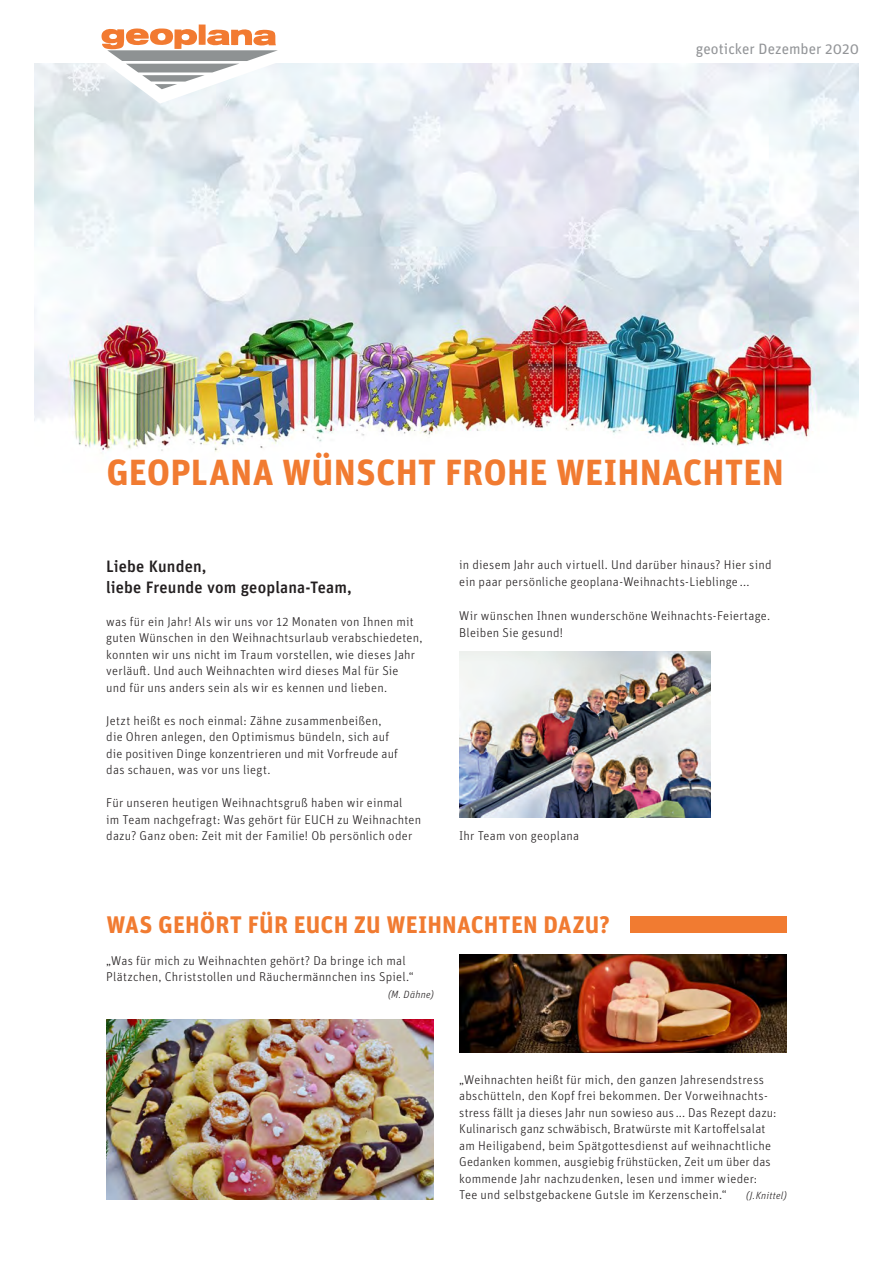
<style>
.page{position:relative;width:893px;height:1263px;background:#fff}
.page>*{position:absolute;margin:0;border:0;box-sizing:border-box;transform-origin:0 0}
.U1{font:700 36.3px "Unit Pro";letter-spacing:.005em;color:#f17b31}
.t1{font:700 24px "Unit Pro";letter-spacing:.005em;color:#f17b31}
.U2{font:500 16.5px "Unit Pro";letter-spacing:.01em;color:#231f20}
.t2{font:15px "Unit Pro";color:#939598}
.Fließtext{font:300 12.75px/16.5px "Unit Pro";letter-spacing:.02em;color:#231f20}
.Fließtext-2{font:italic 300 10.5px "Unit Pro";letter-spacing:.02em;color:#231f20}
</style>
<div class="page">
<img style="left:34px;top:64px;width:825px;height:388px">
<svg style="left:34px;top:24px;width:396px;height:80px"></svg>
<img style="left:459px;top:652px;width:251px;height:165px">
<div style="left:630px;top:916px;width:157px;height:17px;background:#f17b31"></div>
<img style="left:106px;top:1019px;width:328px;height:180px">
<img style="left:459px;top:955px;width:328px;height:97px">
<p class="t2" style="left:696px;top:39px;width:165px">geoticker Dezember 2020</p>
<p class="U1" style="left:106px;top:446px;width:679px">GEOPLANA WÜNSCHT FROHE WEIHNACHTEN</p>
<p class="U2" style="left:106px;top:555px;width:102px">Liebe Kunden,</p>
<p class="U2" style="left:106px;top:575px;width:247px">liebe Freunde vom geoplana-Team,</p>
<p class="Fließtext" style="left:106px;top:612px;width:318px">was für ein Jahr! Als wir uns vor 12 Monaten von Ihnen mit guten Wünschen in den Weihnachtsurlaub verabschiedeten, konnten wir uns nicht im Traum vorstellen, wie dieses Jahr verläuft. Und auch Weihnachten wird dieses Mal für Sie<br>und für uns anders sein als wir es kennen und lieben.</p>
<p class="Fließtext" style="left:106px;top:711px;width:293px">Jetzt heißt es noch einmal: Zähne zusammenbeißen, die Ohren anlegen, den Optimismus bündeln, sich auf die positiven Dinge konzentrieren und mit Vorfreude auf das schauen, was vor uns liegt.</p>
<p class="Fließtext" style="left:106px;top:794px;width:316px">Für unseren heutigen Weihnachtsgruß haben wir einmal<br>im Team nachgefragt: Was gehört für EUCH zu Weihnachten dazu? Ganz oben: Zeit mit der Familie! Ob persönlich oder</p>
<p class="Fließtext" style="left:459px;top:556px;width:314px;line-height:17px">in diesem Jahr auch virtuell. Und darüber hinaus? Hier sind ein paar persönliche geoplana-Weihnachts-Lieblinge ...</p>
<p class="Fließtext" style="left:459px;top:607px;width:313px;line-height:17px">Wir wünschen Ihnen wunderschöne Weihnachts-Feiertage.<br>Bleiben Sie gesund!</p>
<p class="Fließtext" style="left:459px;top:827px;width:121px">Ihr Team von geoplana</p>
<p class="t1" style="left:106px;top:907px;width:505px">WAS GEHÖRT FÜR EUCH ZU WEIHNACHTEN DAZU?</p>
<p class="Fließtext" style="left:106px;top:952px;width:309px">„Was für mich zu Weihnachten gehört? Da bringe ich mal<br>Plätzchen, Christstollen und Räuchermännchen ins Spiel.“</p>
<p class="Fließtext-2" style="left:388px;top:987px;width:47px">(M. Dähne)</p>
<p class="Fließtext" style="left:459px;top:1071px;width:319px">„Weihnachten heißt für mich, den ganzen Jahresendstress abschütteln, den Kopf frei bekommen. Der Vorweihnachts&shy;stress fällt ja dieses Jahr nun sowieso aus ... Das Rezept dazu:<br>Kulinarisch ganz schwäbisch, Bratwürste mit Kartoffelsalat am Heiligabend, beim Spätgottesdienst auf weihnachtliche Gedanken kommen, ausgiebig frühstücken, Zeit um über das kommende Jahr nachzudenken, lesen und immer wieder:<br>Tee und selbstgebackene Gutsle im Kerzenschein.“</p>
<p class="Fließtext-2" style="left:746px;top:1189px;width:42px">(J.Knittel)</p>
</div>
